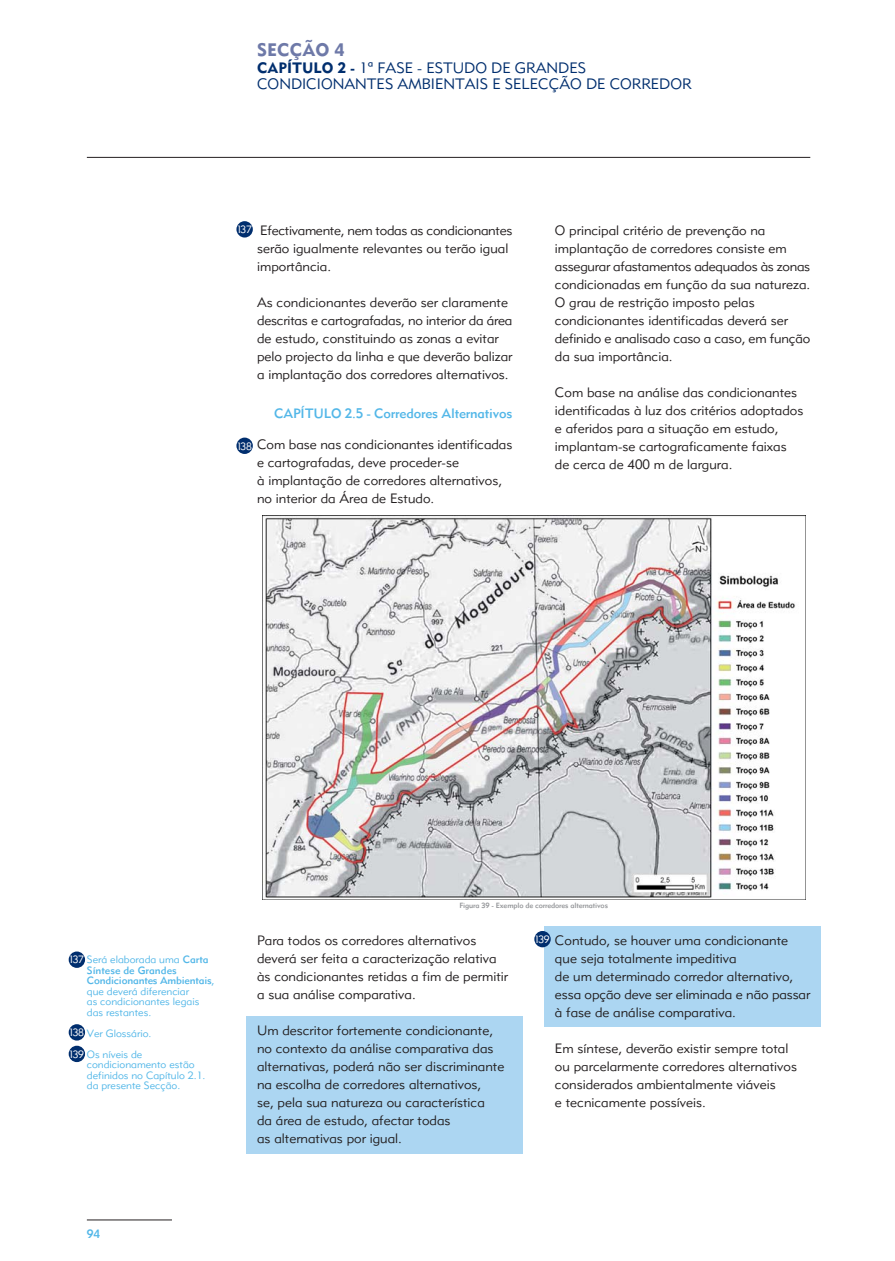
<style>
.page{position:relative;width:895px;height:1261px;background:#fff}
.page>*{position:absolute;margin:0;border:0;box-sizing:border-box;transform-origin:0 0}
.t1{font:18px "Metro Black LT Two";color:#6e79a8}
.t2{font:15px/16.5px "Metro Lite LT Two";color:#002e6e}
.t3{font:13.5px/18px "Metro Lite LT Two";color:#231f20}
.t4{font:13.5px "Metro Medium LT Two";letter-spacing:-.015em;color:#53b7e8}
.t5{font:12px "Metro Medium LT Two";color:#53b7e8}
.t6{font:10.5px/10.5px "Metro Lite LT Two";color:#53b7e8}
.t7{font:10.5px/10.5px "Metro Medium LT Two";letter-spacing:-.015em;color:#53b7e8}
.t8{font:10.5px "Metro Lite LT Two";letter-spacing:-.095em;color:#fff}
.t9{font:7.5px "Metro Medium LT Two";letter-spacing:-.02em;color:#939598}
.s1{font-family:"Metro Black LT Two"}
.s2{color:#fff}
.s3{font-family:"Metro Medium LT Two"}
.s4{font-family:"Metro Lite LT Two"}
</style>
<div class="page">
<div style="left:544px;top:926px;width:276px;height:101px;background:#acd6f2"></div>
<div style="left:246px;top:1016px;width:277px;height:138px;background:#acd6f2"></div>
<hr style="left:87px;top:157px;width:723px;height:1px;background:#231f20">
<div style="left:69px;top:951px;width:16px;height:17px;background:#002e6e;border-radius:50%"></div>
<div style="left:69px;top:1024px;width:16px;height:16px;background:#002e6e;border-radius:50%"></div>
<div style="left:69px;top:1046px;width:16px;height:16px;background:#002e6e;border-radius:50%"></div>
<div style="left:236px;top:221px;width:17px;height:17px;background:#002e6e;border-radius:50%"></div>
<div style="left:236px;top:438px;width:17px;height:16px;background:#002e6e;border-radius:50%"></div>
<div style="left:534px;top:931px;width:16px;height:16px;background:#002e6e;border-radius:50%"></div>
<img style="left:262px;top:516px;width:543px;height:383px">
<hr style="left:87px;top:1219px;width:85px;height:1px;background:#231f20">
<h1 class="t1" style="left:257px;top:43px;width:89px">SECÇÃO 4</h1>
<p class="t2" style="left:257px;top:61px;width:436px"><span class="s1">CAPÍTULO 2 -</span> 1ª FASE - ESTUDO DE GRANDES<br>CONDICIONANTES AMBIENTAIS E SELECÇÃO DE CORREDOR</p>
<p class="t3" style="left:257px;top:222px;width:257px">Efectivamente, nem todas as condicionantes serão igualmente relevantes ou terão igual importância.</p>
<p class="t3" style="left:257px;top:294px;width:257px">As condicionantes deverão ser claramente descritas e cartografadas, no interior da área de estudo, constituindo as zonas a evitar pelo projecto da linha e que deverão balizar a implantação dos corredores alternativos.</p>
<p class="t4" style="left:274px;top:408px;width:240px">CAPÍTULO 2.5 - Corredores Alternativos</p>
<p class="t3" style="left:257px;top:437px;width:257px">Com base nas condicionantes identificadas e cartografadas, deve proceder-se<br>à implantação de corredores alternativos, no interior da Área de Estudo.</p>
<p class="t8" style="left:236px;top:226px;width:17px">137</p>
<p class="t8" style="left:236px;top:442px;width:17px">138</p>
<p class="t3" style="left:555px;top:222px;width:257px">O principal critério de prevenção na implantação de corredores consiste em assegurar afastamentos adequados às zonas condicionadas em função da sua natureza.<br>O grau de restrição imposto pelas condicionantes identificadas deverá ser definido e analisado caso a caso, em função da sua importância.</p>
<p class="t3" style="left:555px;top:384px;width:250px">Com base na análise das condicionantes identificadas à luz dos critérios adoptados e aferidos para a situação em estudo, implantam-se cartograficamente faixas de cerca de 400 m de largura.</p>
<p class="t6" style="left:69px;top:955px;width:142px"><span class="s2">137</span> Será elaborada uma <span class="s3">Carta</span></p>
<p class="t7" style="left:87px;top:966px;width:129px">Síntese de Grandes<br>Condicionantes Ambientais<span class="s4">,</span></p>
<p class="t6" style="left:87px;top:987px;width:114px">que deverá diferenciar as condicionantes legais das restantes.</p>
<p class="t6" style="left:69px;top:1024px;width:84px;line-height:21px"><span class="s2">138</span> Ver Glossário.<br><span class="s2">139</span> Os níveis de</p>
<p class="t6" style="left:87px;top:1060px;width:120px">condicionamento estão definidos no Capítulo 2.1. da presente Secção.</p>
<p class="t5" style="left:87px;top:1229px;width:15px">94</p>
<p class="t9" style="left:459px;top:902px;width:150px">Figura 39 - Exemplo de corredores alternativos</p>
<p class="t3" style="left:257px;top:932px;width:252px">Para todos os corredores alternativos deverá ser feita a caracterização relativa às condicionantes retidas a fim de permitir a sua análise comparativa.</p>
<p class="t3" style="left:257px;top:1022px;width:249px">Um descritor fortemente condicionante, no contexto da análise comparativa das alternativas, poderá não ser discriminante na escolha de corredores alternativos,<br>se, pela sua natureza ou característica<br>da área de estudo, afectar todas<br>as alternativas por igual.</p>
<p class="t3" style="left:555px;top:932px;width:257px">Contudo, se houver uma condicionante que seja totalmente impeditiva<br>de um determinado corredor alternativo, essa opção deve ser eliminada e não passar à fase de análise comparativa.</p>
<p class="t3" style="left:555px;top:1040px;width:243px">Em síntese, deverão existir sempre total ou parcelarmente corredores alternativos considerados ambientalmente viáveis<br>e tecnicamente possíveis.</p>
<p class="t8" style="left:534px;top:935px;width:17px">139</p>
</div>
